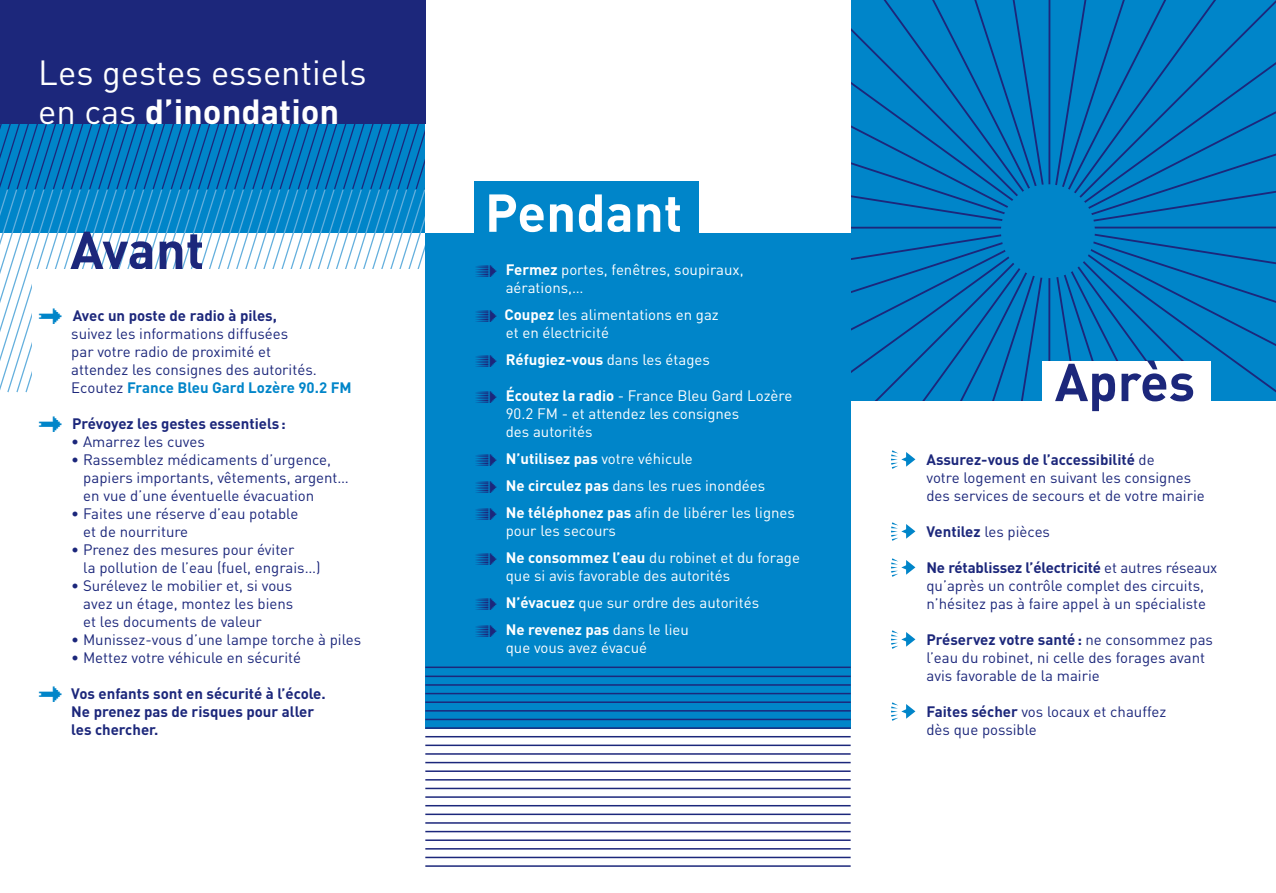
<style>
.page{position:relative;width:1276px;height:893px;background:#fff}
.page>*{position:absolute;margin:0;border:0;box-sizing:border-box;transform-origin:0 0}
.t1{font:700 52.5px "DIN";color:#1c277b}
.t2{font:700 52.5px "DIN";color:#fff}
.t3{font:51px "Fleches Left Right";color:#0085c9}
.t4{font:34.5px/39px "DIN";color:#fff}
.t5{font:15px/18px "DIN";color:#1c277b}
.t6{font:15px/27px "DIN";color:#fff}
.t7{font:700 15px/18px "DIN";color:#1c277b}
.t8{font:700 15px "DIN";color:#fff}
.s1{font-weight:700}
.s2{font-family:"Fleches Left Right";font-size:30px;color:#0085c9}
.s3{font-weight:700;color:#0085c9}
.s4{font-family:"Fleches Left Right";font-weight:400;font-size:30px;color:#0085c9}
.s5{font-family:"Fleches Left Right";font-size:22.5px;color:#1c277b}
.s6{font-family:"Fleches Left Right";font-weight:400;font-size:22.5px;color:#1c277b}
.s7{font-weight:400}
</style>
<div class="page">
<svg style="left:850px;top:0;width:426px;height:401px;background:#0f86c7"></svg>
<svg style="left:858px;top:0;width:327px;height:401px;background:#027cc2"></svg>
<div style="left:1042px;top:361px;width:169px;height:44px;background:#fff"></div>
<div style="left:1001px;top:184px;width:94px;height:94px;background:#0085c9;border-radius:50%"></div>
<svg style="left:0;top:123px;width:425px;height:270px"></svg>
<div style="left:32px;top:269px;width:394px;height:624px;background:#fff"></div>
<div style="left:425px;top:232px;width:425px;height:497px;background:#0085c9"></div>
<div style="left:425px;top:0;width:425px;height:233px;background:#fff"></div>
<div style="left:474px;top:181px;width:224px;height:67px;background:#0085c9"></div>
<hr style="left:425px;top:666px;width:425px;height:2px;background:#1c277b">
<hr style="left:425px;top:676px;width:425px;height:1px;background:#1c277b">
<hr style="left:425px;top:684px;width:425px;height:2px;background:#1c277b">
<hr style="left:425px;top:693px;width:425px;height:1px;background:#1c277b">
<hr style="left:425px;top:701px;width:425px;height:2px;background:#1c277b">
<hr style="left:425px;top:710px;width:425px;height:2px;background:#1c277b">
<hr style="left:425px;top:719px;width:425px;height:1px;background:#1c277b">
<hr style="left:425px;top:727px;width:425px;height:2px;background:#1c277b">
<hr style="left:425px;top:736px;width:425px;height:1px;background:#1c277b">
<hr style="left:425px;top:745px;width:425px;height:1px;background:#1c277b">
<hr style="left:425px;top:753px;width:425px;height:2px;background:#1c277b">
<hr style="left:425px;top:762px;width:425px;height:1px;background:#1c277b">
<hr style="left:425px;top:770px;width:425px;height:2px;background:#1c277b">
<hr style="left:425px;top:779px;width:425px;height:2px;background:#1c277b">
<hr style="left:425px;top:788px;width:425px;height:1px;background:#1c277b">
<hr style="left:425px;top:796px;width:425px;height:2px;background:#1c277b">
<hr style="left:425px;top:805px;width:425px;height:1px;background:#1c277b">
<hr style="left:425px;top:814px;width:425px;height:1px;background:#1c277b">
<hr style="left:425px;top:822px;width:425px;height:2px;background:#1c277b">
<hr style="left:425px;top:831px;width:425px;height:1px;background:#1c277b">
<hr style="left:425px;top:839px;width:425px;height:2px;background:#1c277b">
<hr style="left:425px;top:848px;width:425px;height:2px;background:#1c277b">
<hr style="left:425px;top:857px;width:425px;height:1px;background:#1c277b">
<hr style="left:425px;top:865px;width:425px;height:2px;background:#1c277b">
<div style="left:0;top:0;width:425px;height:123px;background:#1c277b"></div>
<h3 class="t4" style="left:38px;top:52px;width:330px">Les gestes essentiels en cas <span class="s1">d’inondation</span></h3>
<h1 class="t1" style="left:70px;top:216px;width:136px">Avant</h1>
<p class="t5" style="left:71px;top:307px;width:282px;text-indent:-33px"><span class="s2">f</span> <span class="s1">Avec un poste de radio à piles,<br></span>suivez les informations diffusées<br>par votre radio de proximité et<br>attendez les consignes des autorités.<br>Ecoutez <span class="s3">France Bleu Gard Lozère 90.2 FM</span></p>
<p class="t7" style="left:38px;top:414px;width:249px"><span class="s4">f</span> Prévoyez les gestes essentiels:</p>
<p class="t5" style="left:71px;top:433px;width:135px">• Amarrez les cuves</p>
<p class="t5" style="left:83px;top:451px;width:267px;text-indent:-12px">• Rassemblez médicaments d’urgence, papiers importants, vêtements, argent… en vue d’une éventuelle évacuation</p>
<p class="t5" style="left:83px;top:505px;width:216px;text-indent:-12px">• Faites une réserve d’eau potable et de nourriture</p>
<p class="t5" style="left:83px;top:541px;width:239px;text-indent:-12px">• Prenez des mesures pour éviter<br>la pollution de l’eau (fuel, engrais…)</p>
<p class="t5" style="left:83px;top:577px;width:212px;text-align:justify;text-indent:-12px">• Surélevez le mobilier et, si vous avez un étage, montez les biens et les documents de valeur</p>
<p class="t5" style="left:71px;top:631px;width:291px">• Munissez-vous d’une lampe torche à piles</p>
<p class="t5" style="left:71px;top:649px;width:231px">• Mettez votre véhicule en sécurité</p>
<p class="t7" style="left:71px;top:684px;width:256px;text-indent:-33px"><span class="s4">f</span> Vos enfants sont en sécurité à l’école.<br>Ne prenez pas de risques pour aller les chercher.</p>
<h1 class="t2" style="left:485px;top:179px;width:199px">Pendant</h1>
<p class="t6" style="left:506px;top:260px;width:239px;line-height:18px;text-indent:-32px"><span class="s5">3</span> <span class="s1">Fermez</span> portes, fenêtres, soupiraux, aérations,…</p>
<p class="t6" style="left:506px;top:305px;width:214px;line-height:18px;text-indent:-31px"><span class="s5">3</span> <span class="s1">Coupez</span> les alimentations en gaz et en électricité</p>
<p class="t8" style="left:474px;top:350px;width:237px"><span class="s6">3</span> Réfugiez-vous <span class="s7">dans les étages</span></p>
<p class="t6" style="left:506px;top:386px;width:288px;line-height:18px;text-indent:-32px"><span class="s5">3</span> <span class="s1">Écoutez la radio</span> - France Bleu Gard Lozère<br>90.2 FM - et attendez les consignes<br>des autorités</p>
<p class="t6" style="left:474px;top:445px;width:322px"><span class="s5">3</span> <span class="s1">N’utilisez pas</span> votre véhicule<br><span class="s5">3</span> <span class="s1">Ne circulez pas</span> dans les rues inondées<br><span class="s5">3</span> <span class="s1">Ne téléphonez pas</span> afin de libérer les lignes</p>
<p class="t6" style="left:474px;top:517px;width:327px;text-indent:32px">pour les secours<br><span class="s5">3</span> <span class="s1">Ne consommez l’eau</span> du robinet et du forage</p>
<p class="t6" style="left:474px;top:562px;width:286px;text-indent:31px">que si avis favorable des autorités<br><span class="s5">3</span> <span class="s1">N’évacuez</span> que sur ordre des autorités<br><span class="s5">3</span> <span class="s1">Ne revenez pas</span> dans le lieu</p>
<p class="t6" style="left:506px;top:634px;width:143px">que vous avez évacué</p>
<h1 class="t1" style="left:1054px;top:348px;width:142px">Après</h1>
<h2 class="t3" style="left:889px;top:432px;width:30px">"</h2>
<p class="t5" style="left:926px;top:450px;width:280px"><span class="s1">Assurez-vous de l’accessibilité</span> de<br>votre logement en suivant les consignes des services de secours et de votre mairie</p>
<h2 class="t3" style="left:889px;top:504px;width:30px">"</h2>
<p class="t5" style="left:926px;top:522px;width:125px"><span class="s1">Ventilez</span> les pièces</p>
<h2 class="t3" style="left:889px;top:540px;width:30px">"</h2>
<p class="t5" style="left:926px;top:558px;width:292px"><span class="s1">Ne rétablissez l’électricité</span> et autres réseaux qu’après un contrôle complet des circuits, n’hésitez pas à faire appel à un spécialiste</p>
<h2 class="t3" style="left:889px;top:612px;width:30px">"</h2>
<p class="t5" style="left:926px;top:630px;width:288px"><span class="s1">Préservez votre santé:</span> ne consommez pas l’eau du robinet, ni celle des forages avant avis favorable de la mairie</p>
<h2 class="t3" style="left:889px;top:684px;width:30px">"</h2>
<p class="t5" style="left:926px;top:702px;width:241px"><span class="s1">Faites sécher</span> vos locaux et chauffez dès que possible</p>
</div>
